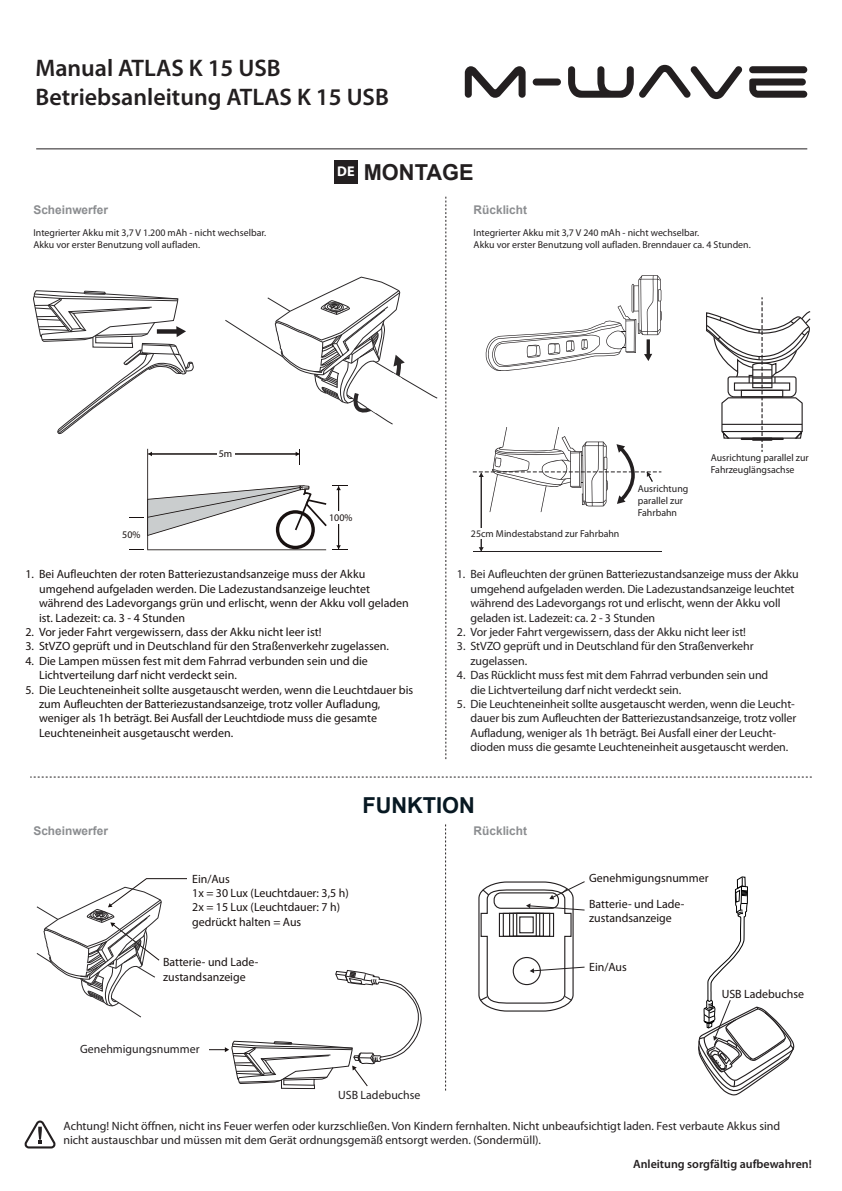
<style>
.page{position:relative;width:842px;height:1191px;background:#fff}
.page>*{position:absolute;margin:0;border:0;box-sizing:border-box;transform-origin:0 0}
.t1{font:600 24px/28.8px "Myriad Pro";color:#231f20}
.t2{font:700 22px "Arial";color:#071822}
.t3{font:700 22px "Arial";color:#231f20}
.t4{font:700 14.2px "Myriad Pro";color:#fff}
.t5{font:12px/14.4px "Myriad Pro";letter-spacing:-.01em;color:#231f20}
.t6{font:12px/14.4px "Myriad Pro";color:#181110}
.t7{font:700 12px "Arial";color:#8b8d90}
.t8{font:600 12px "Myriad Pro";color:#231f20}
.t9{font:10.2px "Myriad Pro";color:#181110}
.t10{font:10px/12px "Myriad Pro";color:#231f20}
</style>
<div class="page">
<svg style="left:465px;top:66px;width:61px;height:32px"></svg>
<div style="left:533px;top:78px;width:28px;height:7px;background:#231f20;border-radius:4px"></div>
<div style="left:749px;top:66px;width:58px;height:7px;background:#231f20;border-radius:4px"></div>
<svg style="left:749px;top:78px;width:58px;height:20px"></svg>
<svg style="left:568px;top:65px;width:174px;height:34px"></svg>
<hr style="left:36px;top:148px;width:771px;height:1px;background:#231f20">
<svg style="left:445px;top:197px;width:1px;height:563px"></svg>
<svg style="left:445px;top:824px;width:1px;height:267px"></svg>
<svg style="left:30px;top:776px;width:782px;height:1px"></svg>
<div style="left:334px;top:160px;width:24px;height:24px;background:#231f20"></div>
<svg style="left:485px;top:275px;width:177px;height:96px"></svg>
<svg style="left:706px;top:297px;width:105px;height:155px"></svg>
<div style="left:741px;top:438px;width:43px;height:2px;border:1px solid #231f20"></div>
<div style="left:752px;top:437px;width:21px;height:4px;border:1px solid #231f20"></div>
<hr style="left:481px;top:476px;width:1px;height:72px;background:#231f20">
<svg style="left:479px;top:547px;width:5px;height:4px"></svg>
<div style="left:477px;top:528px;width:16px;height:11px;background:#fff"></div>
<hr style="left:473px;top:551px;width:188px;height:1px;background:#231f20">
<svg style="left:473px;top:427px;width:188px;height:85px"></svg>
<svg style="left:698px;top:876px;width:97px;height:220px"></svg>
<svg style="left:478px;top:881px;width:107px;height:131px"></svg>
<svg style="left:129px;top:449px;width:219px;height:101px"></svg>
<svg style="left:33px;top:290px;width:161px;height:144px"></svg>
<svg style="left:225px;top:276px;width:213px;height:148px"></svg>
<svg style="left:209px;top:970px;width:213px;height:120px"></svg>
<svg style="left:36px;top:878px;width:151px;height:139px"></svg>
<svg style="left:24px;top:1120px;width:32px;height:28px"></svg>
<h1 class="t1" style="left:35px;top:53px;width:355px">Manual ATLAS K 15 USB<br>Betriebsanleitung ATLAS K 15 USB</h1>
<p class="t7" style="left:33px;top:202px;width:76px">Scheinwerfer</p>
<p class="t10" style="left:33px;top:226px;width:234px">Integrierter Akku mit 3,7 V 1.200 mAh - nicht wechselbar.<br>Akku vor erster Benutzung voll aufladen.</p>
<p class="t4" style="left:337px;top:162px;width:19px">DE</p>
<h2 class="t3" style="left:364px;top:157px;width:111px">MONTAGE</h2>
<p class="t7" style="left:474px;top:202px;width:55px">Rücklicht</p>
<p class="t10" style="left:474px;top:226px;width:279px">Integrierter Akku mit 3,7 V 240 mAh - nicht wechselbar.<br>Akku vor erster Benutzung voll aufladen. Brenndauer ca. 4 Stunden.</p>
<p class="t9" style="left:219px;top:447px;width:15px">5m</p>
<p class="t9" style="left:329px;top:511px;width:25px">100%</p>
<p class="t10" style="left:638px;top:482px;width:52px">Ausrichtung parallel zur<br>Fahrbahn</p>
<p class="t10" style="left:711px;top:452px;width:100px">Ausrichtung parallel zur<br>Fahrzeuglängsachse</p>
<p class="t9" style="left:122px;top:528px;width:20px">50%</p>
<p class="t6" style="left:39px;top:567px;width:371px;text-indent:-14px">1. Bei Aufleuchten der roten Batteriezustandsanzeige muss der Akku umgehend aufgeladen werden. Die Ladezustandsanzeige leuchtet während des Ladevorgangs grün und erlischt, wenn der Akku voll geladen ist. Ladezeit: ca. 3 - 4 Stunden</p>
<p class="t6" style="left:25px;top:624px;width:298px">2. Vor jeder Fahrt vergewissern, dass der Akku nicht leer ist!</p>
<p class="t6" style="left:25px;top:639px;width:365px">3. StVZO geprüft und in Deutschland für den Straßenverkehr zugelassen.</p>
<p class="t6" style="left:39px;top:653px;width:330px;text-indent:-14px">4. Die Lampen müssen fest mit dem Fahrrad verbunden sein und die<br>Lichtverteilung darf nicht verdeckt sein.</p>
<p class="t6" style="left:39px;top:682px;width:376px;text-indent:-14px">5. Die Leuchteneinheit sollte ausgetauscht werden, wenn die Leuchtdauer bis zum Aufleuchten der Batteriezustandsanzeige, trotz voller Aufladung, weniger als 1h beträgt. Bei Ausfall der Leuchtdiode muss die gesamte Leuchteneinheit ausgetauscht werden.</p>
<p class="t10" style="left:471px;top:527px;width:150px">25cm Mindestabstand zur Fahrbahn</p>
<p class="t5" style="left:471px;top:567px;width:330px;text-indent:-14px">1. Bei Aufleuchten der grünen Batteriezustandsanzeige muss der Akku umgehend aufgeladen werden. Die Ladezustandsanzeige leuchtet während des Ladevorgangs rot und erlischt, wenn der Akku voll geladen ist. Ladezeit: ca. 2 - 3 Stunden</p>
<p class="t5" style="left:457px;top:624px;width:291px">2. Vor jeder Fahrt vergewissern, dass der Akku nicht leer ist!</p>
<p class="t5" style="left:471px;top:639px;width:285px;text-indent:-14px">3. StVZO geprüft und in Deutschland für den Straßenverkehr zugelassen.</p>
<p class="t5" style="left:471px;top:667px;width:299px;text-indent:-14px">4. Das Rücklicht muss fest mit dem Fahrrad verbunden sein und die Lichtverteilung darf nicht verdeckt sein.</p>
<p class="t5" style="left:471px;top:696px;width:327px;text-indent:-14px">5. Die Leuchteneinheit sollte ausgetauscht werden, wenn die Leucht&shy;dauer bis zum Aufleuchten der Batteriezustandsanzeige, trotz voller Aufladung, weniger als 1h beträgt. Bei Ausfall einer der Leucht&shy;dioden muss die gesamte Leuchteneinheit ausgetauscht werden.</p>
<h2 class="t2" style="left:362px;top:789px;width:114px">FUNKTION</h2>
<p class="t7" style="left:33px;top:822px;width:76px">Scheinwerfer</p>
<p class="t7" style="left:474px;top:822px;width:55px">Rücklicht</p>
<p class="t6" style="left:192px;top:871px;width:158px">Ein/Aus<br>1x = 30 Lux (Leuchtdauer: 3,5 h)<br>2x = 15 Lux (Leuchtdauer: 7 h) gedrückt halten = Aus</p>
<p class="t6" style="left:163px;top:955px;width:97px">Batterie- und Lade&shy;zustandsanzeige</p>
<p class="t5" style="left:80px;top:1041px;width:121px">Genehmigungsnummer</p>
<p class="t5" style="left:338px;top:1087px;width:84px">USB Ladebuchse</p>
<p class="t6" style="left:589px;top:870px;width:121px">Genehmigungsnummer</p>
<p class="t6" style="left:589px;top:896px;width:97px">Batterie- und Lade&shy;zustandsanzeige</p>
<p class="t6" style="left:589px;top:959px;width:39px">Ein/Aus</p>
<p class="t6" style="left:722px;top:986px;width:84px">USB Ladebuchse</p>
<p class="t5" style="left:63px;top:1118px;width:718px">Achtung! Nicht öffnen, nicht ins Feuer werfen oder kurzschließen. Von Kindern fernhalten. Nicht unbeaufsichtigt laden. Fest verbaute Akkus sind nicht austauschbar und müssen mit dem Gerät ordnungsgemäß entsorgt werden. (Sondermüll).</p>
<p class="t8" style="left:633px;top:1156px;width:180px">Anleitung sorgfältig aufbewahren!</p>
</div>
